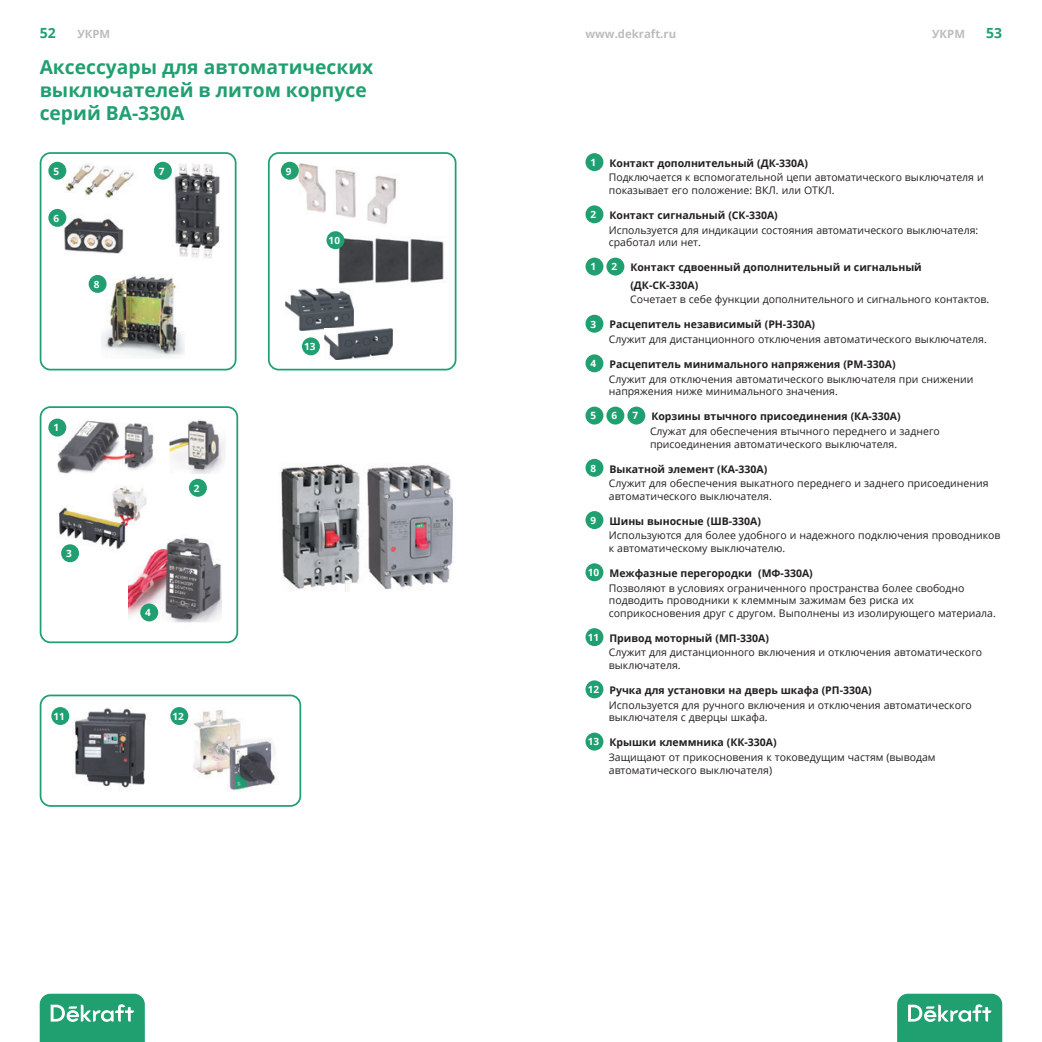
<style>
.page{position:relative;width:1042px;height:1042px;background:#fff}
.page>*{position:absolute;margin:0;border:0;box-sizing:border-box;transform-origin:0 0}
.t1{font:700 19.25px/23.1px "Open Sans";color:#20a070}
.t2{font:700 14px "Open Sans";color:#20a070}
.t3{font:700 11.38px "Open Sans";color:#bcbdc0}
.t4{font:10.5px/12.6px "Open Sans";color:#231f20}
.t5{font:700 10.5px/17.5px "Open Sans";color:#231f20}
.t6{font:700 9.97px "Open Sans";color:#fff}
.s1{font-weight:700;font-size:9.97px;color:#fff}
.s2{font-weight:700}
</style>
<div class="page">
<svg style="left:897px;top:993px;width:105px;height:49px;background:#3eac83"></svg>
<svg style="left:40px;top:993px;width:105px;height:49px;background:#3eac83"></svg>
<img style="left:281px;top:464px;width:172px;height:127px">
<img style="left:338px;top:231px;width:106px;height:53px">
<img style="left:295px;top:163px;width:102px;height:61px">
<div style="left:326px;top:231px;width:18px;height:18px;background:#20a070;border-radius:50%"></div>
<div style="left:281px;top:162px;width:18px;height:18px;background:#20a070;border-radius:50%"></div>
<img style="left:74px;top:707px;width:202px;height:84px">
<div style="left:51px;top:707px;width:18px;height:18px;background:#20a070;border-radius:50%"></div>
<div style="left:170px;top:707px;width:18px;height:18px;background:#20a070;border-radius:50%"></div>
<img style="left:60px;top:162px;width:160px;height:97px">
<div style="left:48px;top:209px;width:18px;height:18px;background:#20a070;border-radius:50%"></div>
<div style="left:48px;top:162px;width:18px;height:18px;background:#20a070;border-radius:50%"></div>
<div style="left:154px;top:162px;width:18px;height:18px;background:#20a070;border-radius:50%"></div>
<img style="left:101px;top:275px;width:84px;height:82px">
<div style="left:89px;top:275px;width:18px;height:18px;background:#20a070;border-radius:50%"></div>
<div style="left:40px;top:152px;width:196px;height:218px;border:2px solid #20a070;border-radius:10px"></div>
<div style="left:268px;top:152px;width:188px;height:218px;border:2px solid #20a070;border-radius:10px"></div>
<div style="left:40px;top:694px;width:261px;height:113px;border:2px solid #20a070;border-radius:10px"></div>
<div style="left:585px;top:153px;width:18px;height:18px;background:#20a070;border-radius:50%"></div>
<div style="left:585px;top:205px;width:18px;height:18px;background:#20a070;border-radius:50%"></div>
<div style="left:585px;top:258px;width:18px;height:17px;background:#20a070;border-radius:50%"></div>
<div style="left:606px;top:258px;width:18px;height:17px;background:#20a070;border-radius:50%"></div>
<div style="left:585px;top:315px;width:18px;height:18px;background:#20a070;border-radius:50%"></div>
<div style="left:585px;top:354px;width:18px;height:18px;background:#20a070;border-radius:50%"></div>
<div style="left:585px;top:407px;width:18px;height:17px;background:#20a070;border-radius:50%"></div>
<div style="left:606px;top:407px;width:18px;height:17px;background:#20a070;border-radius:50%"></div>
<div style="left:627px;top:407px;width:18px;height:17px;background:#20a070;border-radius:50%"></div>
<div style="left:585px;top:459px;width:18px;height:18px;background:#20a070;border-radius:50%"></div>
<div style="left:585px;top:511px;width:18px;height:18px;background:#20a070;border-radius:50%"></div>
<div style="left:585px;top:563px;width:18px;height:18px;background:#20a070;border-radius:50%"></div>
<div style="left:585px;top:628px;width:18px;height:18px;background:#20a070;border-radius:50%"></div>
<div style="left:585px;top:680px;width:18px;height:18px;background:#20a070;border-radius:50%"></div>
<div style="left:585px;top:732px;width:18px;height:18px;background:#20a070;border-radius:50%"></div>
<img style="left:129px;top:537px;width:92px;height:86px">
<div style="left:140px;top:603px;width:18px;height:18px;background:#20a070;border-radius:50%"></div>
<img style="left:55px;top:420px;width:99px;height:54px">
<img style="left:59px;top:486px;width:90px;height:67px">
<div style="left:61px;top:544px;width:18px;height:18px;background:#20a070;border-radius:50%"></div>
<div style="left:48px;top:418px;width:18px;height:18px;background:#20a070;border-radius:50%"></div>
<img style="left:170px;top:420px;width:55px;height:53px">
<div style="left:189px;top:479px;width:18px;height:18px;background:#20a070;border-radius:50%"></div>
<div style="left:40px;top:406px;width:198px;height:237px;border:2px solid #20a070;border-radius:10px"></div>
<div style="left:302px;top:337px;width:18px;height:18px;background:#20a070;border-radius:50%"></div>
<img style="left:286px;top:289px;width:67px;height:42px">
<img style="left:325px;top:328px;width:68px;height:32px">
<h2 class="t2" style="left:40px;top:23px;width:17px">52</h2>
<p class="t3" style="left:77px;top:26px;width:34px">УКРМ</p>
<p class="t3" style="left:585px;top:26px;width:92px">www.dekraft.ru</p>
<p class="t3" style="left:932px;top:26px;width:34px">УКРМ</p>
<h2 class="t2" style="left:986px;top:23px;width:17px">53</h2>
<h1 class="t1" style="left:40px;top:55px;width:335px">Аксессуары для автоматических выключателей в литом корпусе серий ВА-330А</h1>
<p class="t6" style="left:53px;top:164px;width:7px">5</p>
<p class="t6" style="left:159px;top:164px;width:7px">7</p>
<p class="t6" style="left:53px;top:211px;width:7px">6</p>
<p class="t6" style="left:94px;top:277px;width:7px">8</p>
<p class="t6" style="left:53px;top:421px;width:7px">1</p>
<p class="t6" style="left:66px;top:546px;width:7px">3</p>
<p class="t6" style="left:194px;top:481px;width:7px">2</p>
<p class="t6" style="left:145px;top:605px;width:7px">4</p>
<p class="t6" style="left:54px;top:709px;width:13px">11</p>
<p class="t6" style="left:172px;top:709px;width:13px">12</p>
<p class="t6" style="left:286px;top:164px;width:7px">9</p>
<p class="t6" style="left:329px;top:233px;width:13px">10</p>
<p class="t6" style="left:304px;top:339px;width:13px">13</p>
<p class="t6" style="left:590px;top:155px;width:7px">1</p>
<p class="t5" style="left:609px;top:154px;width:200px">Контакт дополнительный (ДК-330А)</p>
<p class="t4" style="left:609px;top:171px;width:376px">Подключается к вспомогательной цепи автоматического выключателя и показывает его положение: ВКЛ. или ОТКЛ.</p>
<p class="t6" style="left:590px;top:207px;width:7px">2</p>
<p class="t5" style="left:609px;top:206px;width:170px">Контакт сигнальный (СК-330А)</p>
<p class="t4" style="left:609px;top:223px;width:371px">Используется для индикации состояния автоматического выключателя: сработал или нет.</p>
<p class="t6" style="left:590px;top:260px;width:7px">1</p>
<p class="t6" style="left:611px;top:260px;width:7px">2</p>
<p class="t5" style="left:630px;top:258px;width:293px">Контакт сдвоенный дополнительный и сигнальный (ДК-СК-330А)</p>
<p class="t4" style="left:630px;top:293px;width:360px">Сочетает в себе функции дополнительного и сигнального контактов.</p>
<p class="t6" style="left:590px;top:317px;width:7px">3</p>
<p class="t5" style="left:609px;top:316px;width:207px">Расцепитель независимый (РН-330А)</p>
<p class="t4" style="left:609px;top:333px;width:379px">Служит для дистанционного отключения автоматического выключателя.</p>
<p class="t6" style="left:590px;top:356px;width:7px">4</p>
<p class="t5" style="left:609px;top:355px;width:288px">Расцепитель минимального напряжения (РМ-330А)</p>
<p class="t4" style="left:609px;top:372px;width:366px">Служит для отключения автоматического выключателя при снижении напряжения ниже минимального значения.</p>
<p class="t6" style="left:590px;top:409px;width:7px">5</p>
<p class="t6" style="left:611px;top:409px;width:7px">6</p>
<p class="t6" style="left:632px;top:409px;width:7px">7</p>
<p class="t5" style="left:651px;top:407px;width:251px">Корзины втычного присоединения (КА-330А)</p>
<p class="t4" style="left:650px;top:424px;width:291px">Служат для обеспечения втычного переднего и заднего присоединения автоматического выключателя.</p>
<p class="t6" style="left:590px;top:461px;width:7px">8</p>
<p class="t5" style="left:609px;top:460px;width:159px">Выкатной элемент (КА-330А)</p>
<p class="t4" style="left:609px;top:477px;width:381px">Служит для обеспечения выкатного переднего и заднего присоединения автоматического выключателя.</p>
<p class="t6" style="left:590px;top:513px;width:7px">9</p>
<p class="t5" style="left:609px;top:512px;width:153px">Шины выносные (ШВ-330А)</p>
<p class="t4" style="left:609px;top:529px;width:393px">Используются для более удобного и надежного подключения проводников к автоматическому выключателю.</p>
<p class="t4" style="left:609px;top:565px;width:357px;line-height:14.7px;text-indent:-21px"><span class="s1">10</span> <span class="s2">Межфазные перегородки (МФ-330А)<br></span>Позволяют в условиях ограниченного пространства более свободно</p>
<p class="t4" style="left:609px;top:594px;width:389px">подводить проводники к клеммным зажимам без риска их соприкосновения друг с другом. Выполнены из изолирующего материала.</p>
<p class="t4" style="left:609px;top:630px;width:375px;line-height:14.7px;text-indent:-21px"><span class="s1">11</span> <span class="s2">Привод моторный (МП-330А)<br></span>Служит для дистанционного включения и отключения автоматического</p>
<p class="t4" style="left:609px;top:659px;width:73px">выключателя.</p>
<p class="t4" style="left:609px;top:682px;width:364px;line-height:14.7px;text-indent:-21px"><span class="s1">12</span> <span class="s2">Ручка для установки на дверь шкафа (РП-330А)<br></span>Используется для ручного включения и отключения автоматического</p>
<p class="t4" style="left:609px;top:711px;width:160px">выключателя с дверцы шкафа.</p>
<p class="t4" style="left:609px;top:735px;width:328px;line-height:14.7px;text-indent:-21px"><span class="s1">13</span> <span class="s2">Крышки клеммника (КК-330А)<br></span>Защищают от прикосновения к токоведущим частям (выводам</p>
<p class="t4" style="left:609px;top:763px;width:165px">автоматического выключателя)</p>
</div>
